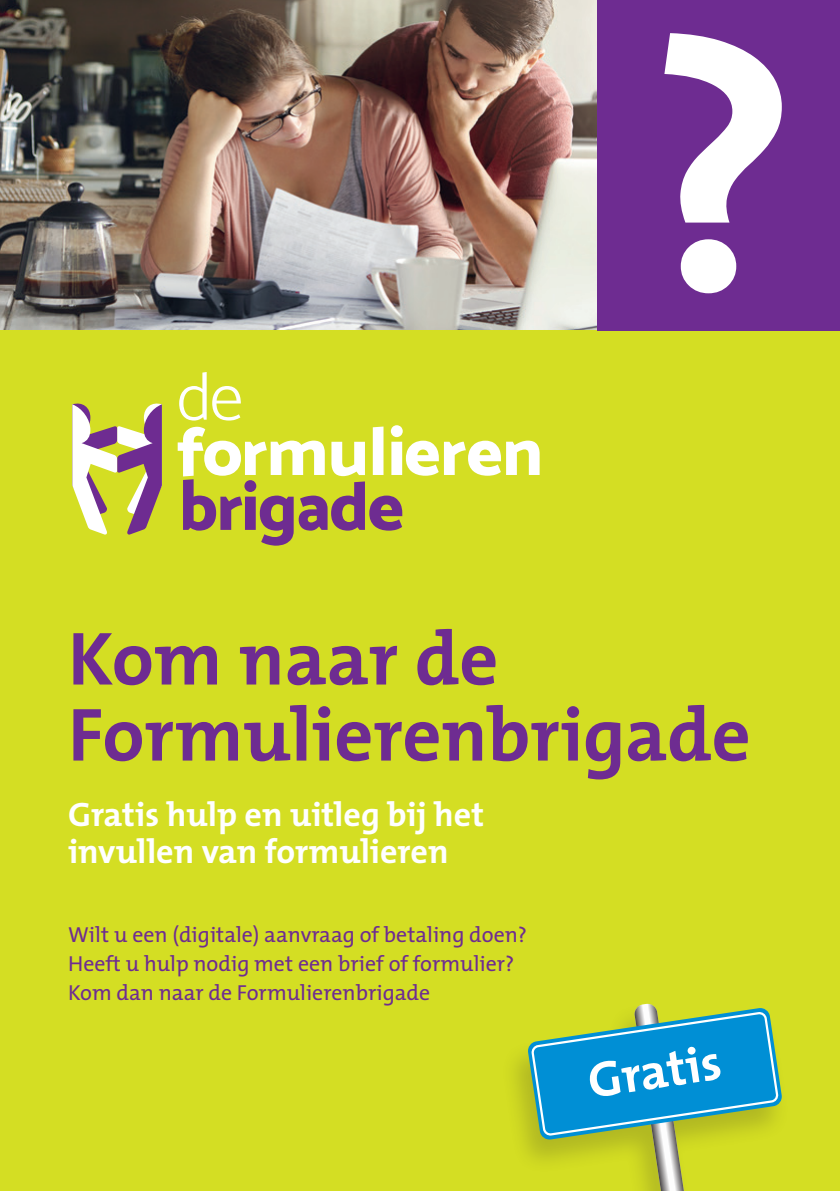
<style>
.page{position:relative;width:840px;height:1191px;background:#fff}
.page>*{position:absolute;margin:0;border:0;box-sizing:border-box;transform-origin:0 0}
.t1{font:700 76px "The Mix";color:#6e2c91}
.t2{font:700 50px "The Mix";color:#fff}
.t3{font:700 34px "The Mix";color:#fff}
.t4{font:21.8px "The Mix";color:#6e2c91}
</style>
<div class="page">
<img style="left:0;top:0;width:597px;height:330px">
<div style="left:0;top:330px;width:839px;height:861px;background:#d4de23"></div>
<div style="left:597px;top:0;width:242px;height:330px;background:#6e2c91"></div>
<svg style="left:664px;top:33px;width:117px;height:260px"></svg>
<svg style="left:506px;top:440px;width:33px;height:35px"></svg>
<svg style="left:72px;top:403px;width:90px;height:132px"></svg>
<svg style="left:177px;top:372px;width:323px;height:173px"></svg>
<div style="left:500px;top:1003px;width:290px;height:188px;background:#231f20;opacity:.2"></div>
<svg style="left:527px;top:1003px;width:255px;height:188px"></svg>
<p class="t1" style="left:68px;top:595px;width:431px">Kom naar de</p>
<p class="t1" style="left:68px;top:671px;width:683px">Formulierenbrigade</p>
<p class="t3" style="left:68px;top:786px;width:417px">Gratis hulp en uitleg bij het</p>
<p class="t3" style="left:68px;top:823px;width:382px">invullen van formulieren</p>
<p class="t4" style="left:68px;top:917px;width:460px">Wilt u een (digitale) aanvraag of betaling doen?</p>
<p class="t4" style="left:68px;top:946px;width:447px">Heeft u hulp nodig met een brief of formulier?</p>
<p class="t4" style="left:68px;top:975px;width:363px">Kom dan naar de Formulierenbrigade</p>
<p class="t2" style="left:582px;top:1039px;width:136px;rotate:-8deg">Gratis</p>
</div>
